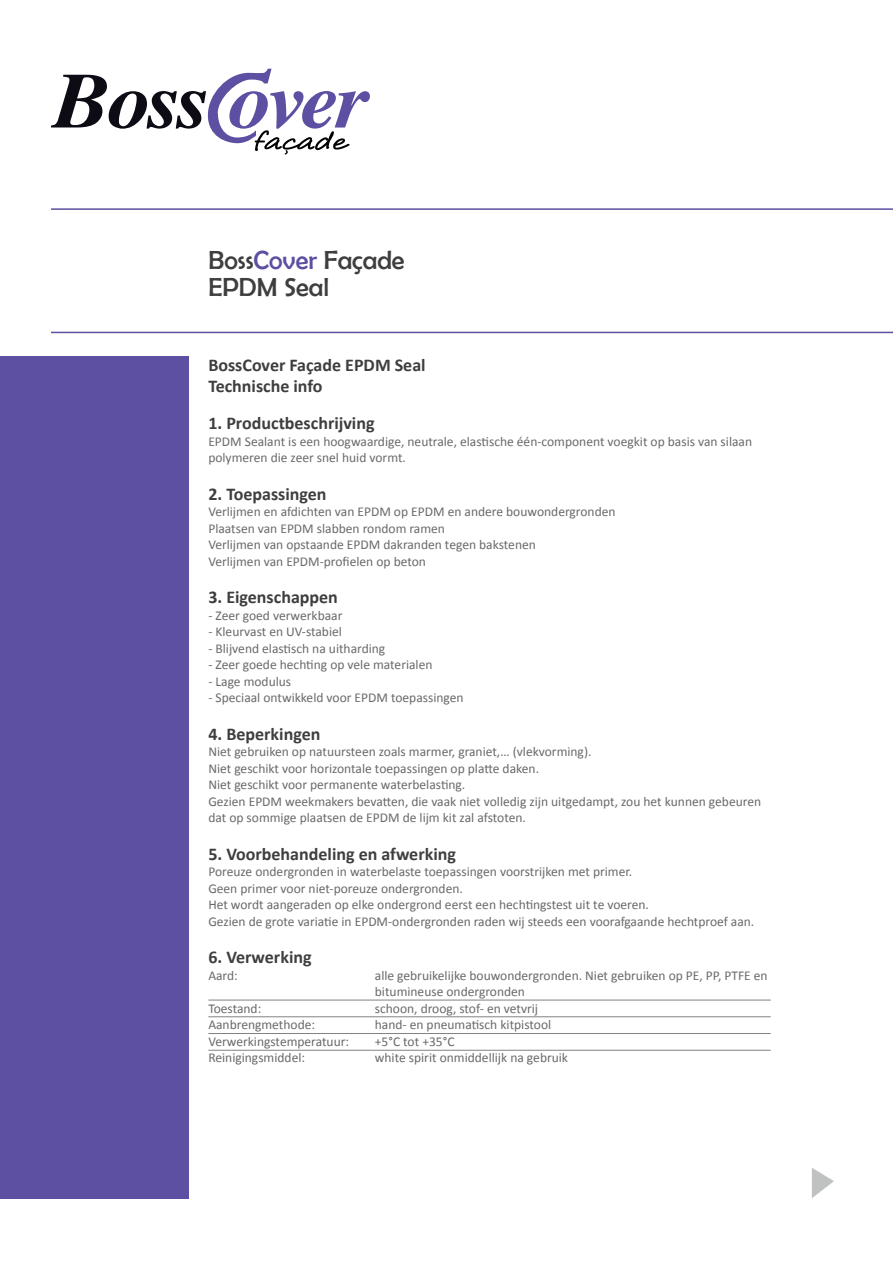
<style>
.page{position:relative;width:893px;height:1263px;background:#fff}
.page>*{position:absolute;margin:0;border:0;box-sizing:border-box;transform-origin:0 0}
.t1{font:26.25px/26.2px "Berlin Sans FB";color:#3e3e3f}
.t2{font:700 18px/21px "Calibri";color:#3e3e3f}
.t3{font:13.5px/16.5px "Calibri";color:#69696c}
.s1{color:#5d4fa1}
</style>
<div class="page">
<div style="left:0;top:356px;width:189px;height:842px;background:#5d4fa1"></div>
<hr style="left:51px;top:208px;width:842px;height:2px;background:#5d4fa1">
<hr style="left:51px;top:332px;width:842px;height:1px;background:#5d4fa1">
<svg style="left:812px;top:1168px;width:22px;height:30px"></svg>
<svg style="left:51px;top:69px;width:319px;height:86px"></svg>
<hr style="left:208px;top:1000px;width:563px;height:1px;background:#808285">
<hr style="left:208px;top:1033px;width:563px;height:1px;background:#808285">
<hr style="left:208px;top:1016px;width:563px;height:1px;background:#808285">
<hr style="left:208px;top:1050px;width:563px;height:1px;background:#808285">
<h1 class="t1" style="left:208px;top:247px;width:198px">Boss<span class="s1">Cover</span> Façade<br>EPDM Seal</h1>
<h2 class="t2" style="left:208px;top:353px;width:219px">BossCover Façade EPDM Seal<br>Technische info</h2>
<h2 class="t2" style="left:208px;top:412px;width:168px">1. Productbeschrijving</h2>
<p class="t3" style="left:208px;top:432px;width:545px">EPDM Sealant is een hoogwaardige, neutrale, elastische één-component voegkit op basis van silaan polymeren die zeer snel huid vormt.</p>
<h2 class="t2" style="left:208px;top:482px;width:120px">2. Toepassingen</h2>
<p class="t3" style="left:208px;top:503px;width:409px">Verlijmen en afdichten van EPDM op EPDM en andere bouwondergronden Plaatsen van EPDM slabben rondom ramen<br>Verlijmen van opstaande EPDM dakranden tegen bakstenen<br>Verlijmen van EPDM-profielen op beton</p>
<h2 class="t2" style="left:208px;top:586px;width:131px">3. Eigenschappen</h2>
<p class="t3" style="left:208px;top:606px;width:136px">- Zeer goed verwerkbaar</p>
<p class="t3" style="left:208px;top:623px;width:135px">- Kleurvast en UV-stabiel</p>
<p class="t3" style="left:208px;top:639px;width:178px">- Blijvend elastisch na uitharding</p>
<p class="t3" style="left:208px;top:656px;width:226px">- Zeer goede hechting op vele materialen</p>
<p class="t3" style="left:208px;top:672px;width:84px">- Lage modulus</p>
<p class="t3" style="left:208px;top:689px;width:257px">- Speciaal ontwikkeld voor EPDM toepassingen</p>
<h2 class="t2" style="left:208px;top:722px;width:114px">4. Beperkingen</h2>
<p class="t3" style="left:208px;top:743px;width:554px">Niet gebruiken op natuursteen zoals marmer, graniet,… (vlekvorming).<br>Niet geschikt voor horizontale toepassingen op platte daken.<br>Niet geschikt voor permanente waterbelasting.<br>Gezien EPDM weekmakers bevatten, die vaak niet volledig zijn uitgedampt, zou het kunnen gebeuren dat op sommige plaatsen de EPDM de lijm kit zal afstoten.</p>
<h2 class="t2" style="left:208px;top:842px;width:249px">5. Voorbehandeling en afwerking</h2>
<p class="t3" style="left:208px;top:863px;width:547px">Poreuze ondergronden in waterbelaste toepassingen voorstrijken met primer.<br>Geen primer voor niet-poreuze ondergronden.<br>Het wordt aangeraden op elke ondergrond eerst een hechtingstest uit te voeren.<br>Gezien de grote variatie in EPDM-ondergronden raden wij steeds een voorafgaande hechtproef aan.</p>
<h2 class="t2" style="left:208px;top:946px;width:105px">6. Verwerking</h2>
<p class="t3" style="left:208px;top:966px;width:31px">Aard:</p>
<p class="t3" style="left:375px;top:966px;width:394px">alle gebruikelijke bouwondergronden. Niet gebruiken op PE, PP, PTFE en bitumineuse ondergronden</p>
<p class="t3" style="left:208px;top:999px;width:54px">Toestand:</p>
<p class="t3" style="left:375px;top:999px;width:165px">schoon, droog, stof- en vetvrij</p>
<p class="t3" style="left:208px;top:1016px;width:108px">Aanbrengmethode:</p>
<p class="t3" style="left:375px;top:1016px;width:178px">hand- en pneumatisch kitpistool</p>
<p class="t3" style="left:208px;top:1032px;width:142px">Verwerkingstemperatuur:</p>
<p class="t3" style="left:375px;top:1032px;width:81px">+5°C tot +35°C</p>
<p class="t3" style="left:208px;top:1049px;width:98px">Reinigingsmiddel:</p>
<p class="t3" style="left:375px;top:1049px;width:195px">white spirit onmiddellijk na gebruik</p>
</div>
